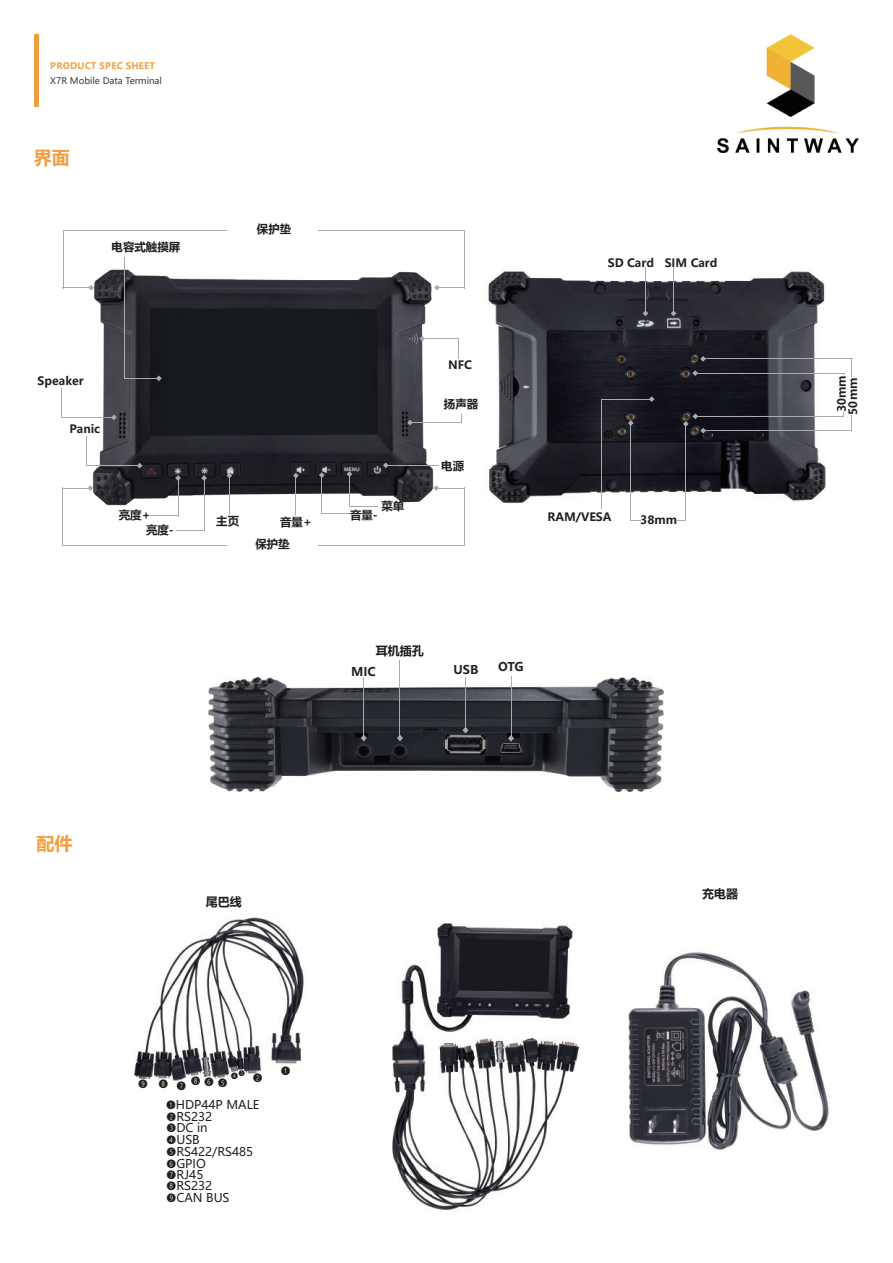
<style>
.page{position:relative;width:893px;height:1263px;background:#fff}
.page>*{position:absolute;margin:0;border:0;box-sizing:border-box;transform-origin:0 0}
.t1{font:700 18px "Microsoft Ya Hei";color:#f19e40}
.t2{font:12px/11.6px "Microsoft Ya Hei";color:#231f20}
.t3{font:700 12px "Microsoft Ya Hei";color:#231f20}
.t4{font:12px "Segoe UI Symbol";color:#231f20}
.t5{font:700 11.4px/11.2px "Microsoft Ya Hei";color:#231f20}
.t6{font:9px "Microsoft Ya Hei";color:#3d3b3a}
.t7{font:700 9px "Microsoft Ya Hei";letter-spacing:.02em;color:#f19e40}
</style>
<div class="page">
<img style="left:86px;top:269px;width:348px;height:277px">
<img style="left:488px;top:271px;width:338px;height:233px">
<img style="left:628px;top:952px;width:201px;height:199px">
<img style="left:392px;top:923px;width:187px;height:287px">
<img style="left:133px;top:917px;width:171px;height:165px">
<img style="left:208px;top:678px;width:456px;height:113px">
<hr style="left:387px;top:465px;width:52px;height:1px;background:#a9abae">
<hr style="left:86px;top:465px;width:52px;height:1px;background:#a9abae">
<svg style="left:86px;top:437px;width:1px;height:28px"></svg>
<hr style="left:124px;top:257px;width:1px;height:122px;background:#a9abae">
<hr style="left:124px;top:378px;width:33px;height:1px;background:#a9abae">
<svg style="left:383px;top:462px;width:6px;height:6px"></svg>
<hr style="left:178px;top:479px;width:1px;height:37px;background:#a9abae">
<svg style="left:150px;top:515px;width:28px;height:1px"></svg>
<svg style="left:175px;top:475px;width:6px;height:6px"></svg>
<hr style="left:321px;top:476px;width:1px;height:37px;background:#a9abae">
<svg style="left:321px;top:513px;width:29px;height:1px"></svg>
<svg style="left:319px;top:472px;width:6px;height:6px"></svg>
<hr style="left:349px;top:476px;width:1px;height:30px;background:#a9abae">
<svg style="left:349px;top:506px;width:29px;height:1px"></svg>
<svg style="left:347px;top:471px;width:5px;height:6px"></svg>
<hr style="left:229px;top:477px;width:1px;height:37px;background:#a9abae">
<svg style="left:227px;top:473px;width:5px;height:5px"></svg>
<hr style="left:295px;top:477px;width:1px;height:37px;background:#a9abae">
<svg style="left:293px;top:473px;width:6px;height:5px"></svg>
<hr style="left:204px;top:479px;width:1px;height:52px;background:#a9abae">
<svg style="left:176px;top:530px;width:28px;height:1px"></svg>
<svg style="left:201px;top:475px;width:6px;height:6px"></svg>
<svg style="left:156px;top:375px;width:6px;height:6px"></svg>
<svg style="left:137px;top:463px;width:5px;height:5px"></svg>
<svg style="left:649px;top:396px;width:5px;height:6px"></svg>
<hr style="left:601px;top:399px;width:51px;height:1px;background:#a9abae">
<hr style="left:601px;top:399px;width:1px;height:110px;background:#a9abae">
<hr style="left:61px;top:417px;width:52px;height:1px;background:#a9abae">
<svg style="left:61px;top:389px;width:1px;height:28px"></svg>
<svg style="left:111px;top:414px;width:6px;height:6px"></svg>
<hr style="left:410px;top:422px;width:52px;height:1px;background:#a9abae">
<svg style="left:407px;top:420px;width:6px;height:5px"></svg>
<svg style="left:692px;top:370px;width:6px;height:6px"></svg>
<hr style="left:695px;top:373px;width:149px;height:1px;background:#a9abae">
<hr style="left:695px;top:416px;width:149px;height:1px;background:#a9abae">
<svg style="left:628px;top:420px;width:6px;height:6px"></svg>
<hr style="left:685px;top:424px;width:1px;height:97px;background:#a9abae">
<hr style="left:630px;top:423px;width:1px;height:98px;background:#a9abae">
<svg style="left:683px;top:413px;width:23px;height:20px"></svg>
<svg style="left:700px;top:356px;width:6px;height:6px"></svg>
<hr style="left:703px;top:358px;width:149px;height:1px;background:#a9abae">
<hr style="left:703px;top:430px;width:149px;height:1px;background:#a9abae">
<svg style="left:851px;top:359px;width:1px;height:17px"></svg>
<svg style="left:851px;top:416px;width:1px;height:14px"></svg>
<hr style="left:645px;top:268px;width:1px;height:44px;background:#a9abae">
<svg style="left:643px;top:310px;width:5px;height:6px"></svg>
<hr style="left:673px;top:268px;width:1px;height:44px;background:#a9abae">
<svg style="left:671px;top:310px;width:5px;height:6px"></svg>
<svg style="left:63px;top:285px;width:31px;height:5px"></svg>
<hr style="left:63px;top:230px;width:1px;height:58px;background:#a9abae">
<hr style="left:63px;top:230px;width:164px;height:1px;background:#a9abae">
<svg style="left:434px;top:285px;width:31px;height:6px"></svg>
<hr style="left:318px;top:230px;width:147px;height:1px;background:#a9abae">
<hr style="left:464px;top:230px;width:1px;height:58px;background:#a9abae">
<svg style="left:62px;top:485px;width:31px;height:6px"></svg>
<hr style="left:62px;top:488px;width:1px;height:58px;background:#a9abae">
<hr style="left:63px;top:545px;width:163px;height:1px;background:#a9abae">
<svg style="left:433px;top:485px;width:31px;height:6px"></svg>
<hr style="left:318px;top:545px;width:146px;height:1px;background:#a9abae">
<hr style="left:464px;top:488px;width:1px;height:58px;background:#a9abae">
<hr style="left:422px;top:338px;width:37px;height:1px;background:#a9abae">
<svg style="left:419px;top:336px;width:6px;height:5px"></svg>
<svg style="left:458px;top:339px;width:1px;height:20px"></svg>
<svg style="left:361px;top:735px;width:6px;height:6px"></svg>
<hr style="left:363px;top:677px;width:1px;height:59px;background:#a9abae">
<svg style="left:397px;top:735px;width:6px;height:6px"></svg>
<hr style="left:399px;top:660px;width:1px;height:76px;background:#a9abae">
<svg style="left:462px;top:727px;width:6px;height:6px"></svg>
<hr style="left:465px;top:677px;width:1px;height:51px;background:#a9abae">
<svg style="left:508px;top:735px;width:6px;height:7px"></svg>
<hr style="left:511px;top:676px;width:1px;height:60px;background:#a9abae">
<hr style="left:34px;top:34px;width:4px;height:72px;background:#f19e40">
<img style="left:718px;top:34px;width:141px;height:119px">
<svg style="left:282px;top:1066px;width:8px;height:9px"></svg>
<svg style="left:253px;top:1073px;width:9px;height:9px"></svg>
<svg style="left:231px;top:1070px;width:14px;height:9px"></svg>
<p class="t7" style="left:50px;top:59px;width:107px">PRODUCT SPEC SHEET</p>
<p class="t6" style="left:50px;top:75px;width:113px">X7R Mobile Data Terminal</p>
<h1 class="t1" style="left:34px;top:144px;width:37px">界面</h1>
<p class="t5" style="left:112px;top:241px;width:70px">电容式触摸屏</p>
<p class="t5" style="left:257px;top:223px;width:36px">保护垫</p>
<p class="t5" style="left:38px;top:375px;width:47px">Speaker</p>
<p class="t5" style="left:70px;top:423px;width:32px">Panic</p>
<p class="t5" style="left:119px;top:509px;width:33px">亮度+</p>
<p class="t5" style="left:146px;top:524px;width:29px">亮度-</p>
<p class="t5" style="left:216px;top:515px;width:24px">主页</p>
<p class="t5" style="left:280px;top:516px;width:33px">音量+</p>
<p class="t5" style="left:255px;top:538px;width:36px">保护垫</p>
<p class="t5" style="left:381px;top:500px;width:24px">菜单</p>
<p class="t5" style="left:350px;top:509px;width:29px">音量-</p>
<p class="t5" style="left:448px;top:359px;width:25px">NFC</p>
<p class="t5" style="left:444px;top:398px;width:36px">扬声器</p>
<p class="t5" style="left:441px;top:460px;width:24px">电源</p>
<p class="t5" style="left:608px;top:256px;width:111px">SD Card SIM Card</p>
<p class="t5" style="left:547px;top:511px;width:66px">RAM/VESA</p>
<p class="t5" style="left:640px;top:513px;width:38px">38mm</p>
<p class="t3" style="left:376px;top:642px;width:50px">耳机插孔</p>
<p class="t3" style="left:351px;top:663px;width:26px">MIC</p>
<p class="t3" style="left:454px;top:661px;width:26px">USB</p>
<p class="t3" style="left:498px;top:658px;width:27px">OTG</p>
<h1 class="t1" style="left:36px;top:831px;width:37px">配件</h1>
<p class="t3" style="left:206px;top:893px;width:37px">尾巴线</p>
<p class="t3" style="left:702px;top:886px;width:37px">充电器</p>
<p class="t4" style="left:138px;top:1077px;width:91px">❾ ❽ ❼❽❻❺</p>
<p class="t2" style="left:166px;top:1099px;width:95px">❶HDP44P MALE<br>❷RS232<br>❸DC in<br>❹USB<br>❺RS422/RS485<br>❻GPIO<br>❼RJ45<br>❽RS232</p>
<p class="t2" style="left:167px;top:1192px;width:64px">❾CAN BUS</p>
<p class="t5" style="left:836px;top:415px;width:41px;rotate:-90deg">30mm<br>50mm</p>
</div>
